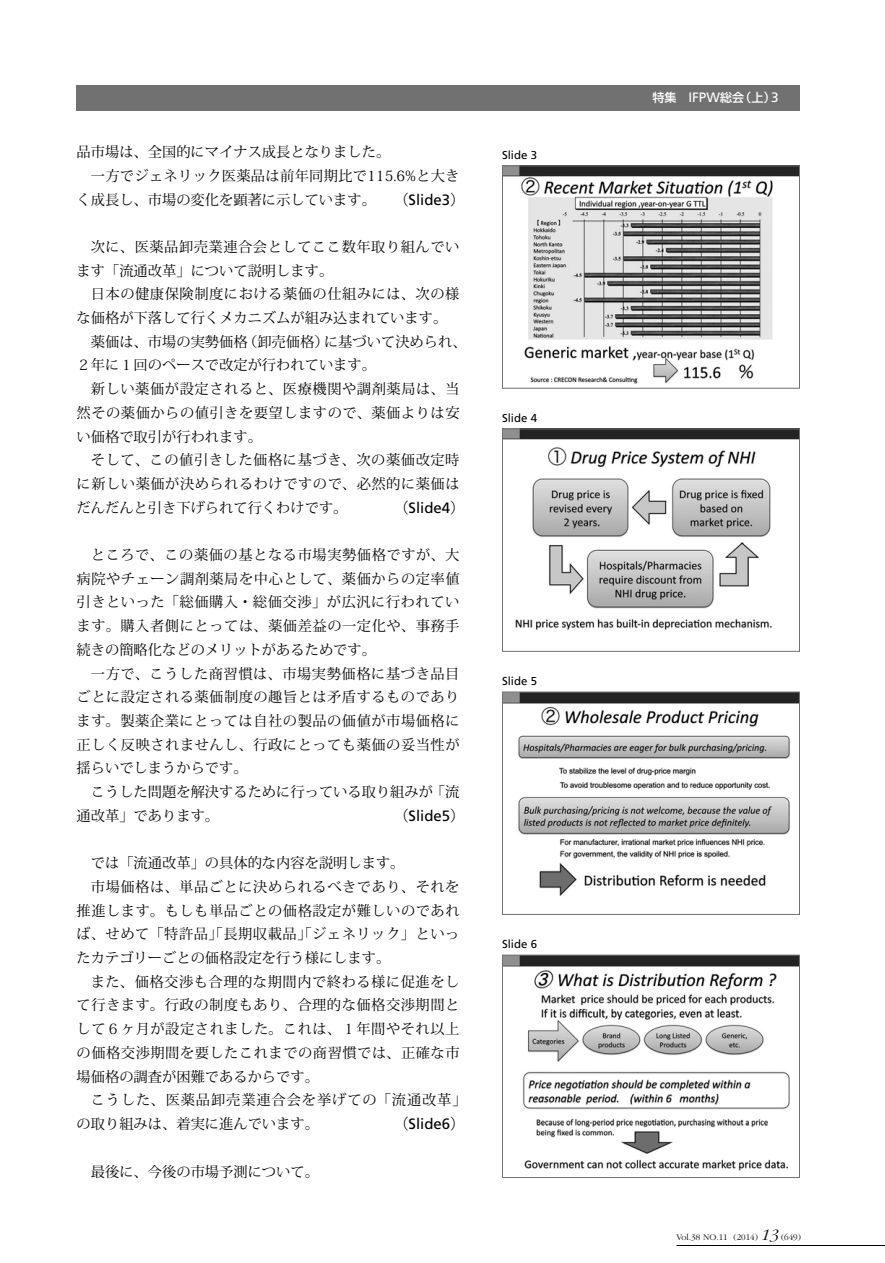
<style>
.page{position:relative;width:885px;height:1263px;background:#fff}
.page>*{position:absolute;margin:0;border:0;box-sizing:border-box;transform-origin:0 0}
.t1{font:15px "Frutiger";color:#000}
.t2{font:14.25px/23.7px "Koz Min Pro";letter-spacing:.035em;color:#000;text-align:justify}
.t3{font:14.25px/24px "Koz Min Pro";color:#000}
.t4{font:14.25px "Koz Min Pro";letter-spacing:.06em;color:#000}
.t5{font:500 12px "Shin Go Pro";color:#fff}
.t6{font:11.4px "Frutiger";color:#000}
.t7{font:300 9px "Garamond";color:#000}
.s1{font-family:"Shin Go Pro";font-weight:300;font-size:14.25px}
.s2{font-family:"Frutiger";font-weight:400;font-size:13.5px}
.s3{font-style:italic;font-size:16.5px}
</style>
<div class="page">
<hr style="left:676px;top:1245px;width:208px;height:1px;background:#000">
<img style="left:504px;top:957px;width:293px;height:214px">
<div style="left:502px;top:955px;width:297px;height:223px;border:1px solid #727172"></div>
<img style="left:504px;top:694px;width:293px;height:202px">
<div style="left:502px;top:692px;width:297px;height:223px;border:1px solid #727172"></div>
<img style="left:504px;top:430px;width:293px;height:200px">
<div style="left:502px;top:428px;width:297px;height:224px;border:1px solid #727172"></div>
<img style="left:504px;top:167px;width:293px;height:217px">
<div style="left:502px;top:165px;width:297px;height:224px;border:1px solid #727172"></div>
<div style="left:77px;top:85px;width:722px;height:26px;background:#727172"></div>
<p class="t3" style="left:77px;top:139px;width:315px">品市場は、全国的にマイナス成長となりました。</p>
<p class="t2" style="left:91px;top:163px;width:370px">一方でジェネリック医薬品は前年同期比で115.6%と大き</p>
<p class="t3" style="left:77px;top:187px;width:301px">く成長し、市場の変化を顕著に示しています。</p>
<p class="t1" style="left:394px;top:190px;width:72px"><span class="s1">（</span>Slide3<span class="s1">）</span></p>
<p class="t2" style="left:77px;top:234px;width:384px;text-indent:14px">次に、医薬品卸売業連合会としてここ数年取り組んでいます「流通改革」について説明します。</p>
<p class="t2" style="left:91px;top:282px;width:370px">日本の健康保険制度における薬価の仕組みには、次の様</p>
<p class="t3" style="left:77px;top:305px;width:372px">な価格が下落して行くメカニズムが組み込まれています。</p>
<p class="t3" style="left:91px;top:329px;width:377px">薬価は、市場の実勢価格（卸売価格）に基づいて決められ、</p>
<p class="t3" style="left:77px;top:353px;width:301px">２年に１回のペースで改定が行われています。</p>
<p class="t2" style="left:91px;top:377px;width:370px">新しい薬価が設定されると、医療機関や調剤薬局は、当</p>
<p class="t2" style="left:77px;top:400px;width:384px">然その薬価からの値引きを要望しますので、薬価よりは安</p>
<p class="t3" style="left:77px;top:424px;width:187px">い価格で取引が行われます。</p>
<p class="t2" style="left:91px;top:448px;width:370px">そして、この値引きした価格に基づき、次の薬価改定時</p>
<p class="t2" style="left:77px;top:471px;width:384px">に新しい薬価が決められるわけですので、必然的に薬価は</p>
<p class="t3" style="left:77px;top:495px;width:272px">だんだんと引き下げられて行くわけです。</p>
<p class="t1" style="left:394px;top:499px;width:72px"><span class="s1">（</span>Slide4<span class="s1">）</span></p>
<p class="t2" style="left:77px;top:542px;width:384px;text-indent:14px">ところで、この薬価の基となる市場実勢価格ですが、大病院やチェーン調剤薬局を中心として、薬価からの定率値引きといった「総価購入・総価交渉」が広汎に行われています。購入者側にとっては、薬価差益の一定化や、事務手続きの簡略化などのメリットがあるためです。</p>
<p class="t2" style="left:77px;top:661px;width:384px;text-indent:14px">一方で、こうした商習慣は、市場実勢価格に基づき品目ごとに設定される薬価制度の趣旨とは矛盾するものであります。製薬企業にとっては自社の製品の価値が市場価格に正しく反映されませんし、行政にとっても薬価の妥当性が揺らいでしまうからです。</p>
<p class="t3" style="left:77px;top:779px;width:384px;text-indent:14px">こうした問題を解決するために行っている取り組みが「流通改革」であります。</p>
<p class="t1" style="left:394px;top:807px;width:72px"><span class="s1">（</span>Slide5<span class="s1">）</span></p>
<p class="t3" style="left:91px;top:850px;width:315px">では「流通改革」の具体的な内容を説明します。</p>
<p class="t2" style="left:91px;top:874px;width:370px">市場価格は、単品ごとに決められるべきであり、それを</p>
<p class="t2" style="left:77px;top:898px;width:384px">推進します。もしも単品ごとの価格設定が難しいのであれ</p>
<p class="t2" style="left:77px;top:922px;width:384px">ば、せめて「特許品」「長期収載品」「ジェネリック」といっ</p>
<p class="t3" style="left:77px;top:945px;width:315px">たカテゴリーごとの価格設定を行う様にします。</p>
<p class="t2" style="left:91px;top:969px;width:370px">また、価格交渉も合理的な期間内で終わる様に促進をし</p>
<p class="t2" style="left:77px;top:993px;width:384px">て行きます。行政の制度もあり、合理的な価格交渉期間と</p>
<p class="t2" style="left:77px;top:1016px;width:384px">して６ヶ月が設定されました。これは、１年間やそれ以上</p>
<p class="t2" style="left:77px;top:1040px;width:384px">の価格交渉期間を要したこれまでの商習慣では、正確な市</p>
<p class="t3" style="left:77px;top:1064px;width:244px">場価格の調査が困難であるからです。</p>
<p class="t4" style="left:91px;top:1090px;width:377px">こうした、医薬品卸売業連合会を挙げての「流通改革」</p>
<p class="t3" style="left:77px;top:1111px;width:244px">の取り組みは、着実に進んでいます。</p>
<p class="t1" style="left:394px;top:1115px;width:72px"><span class="s1">（</span>Slide6<span class="s1">）</span></p>
<p class="t3" style="left:91px;top:1159px;width:229px">最後に、今後の市場予測について。</p>
<p class="t6" style="left:502px;top:148px;width:36px">Slide 3</p>
<p class="t6" style="left:502px;top:411px;width:36px">Slide 4</p>
<p class="t6" style="left:502px;top:674px;width:36px">Slide 5</p>
<p class="t6" style="left:502px;top:937px;width:36px">Slide 6</p>
<p class="t5" style="left:652px;top:88px;width:128px">特集 <span class="s2">IFPW</span>総会（上）<span class="s2">3</span></p>
<p class="t7" style="left:676px;top:1232px;width:126px">Vol.38 NO.11 (2014) <span class="s3">13</span> (649)</p>
</div>
